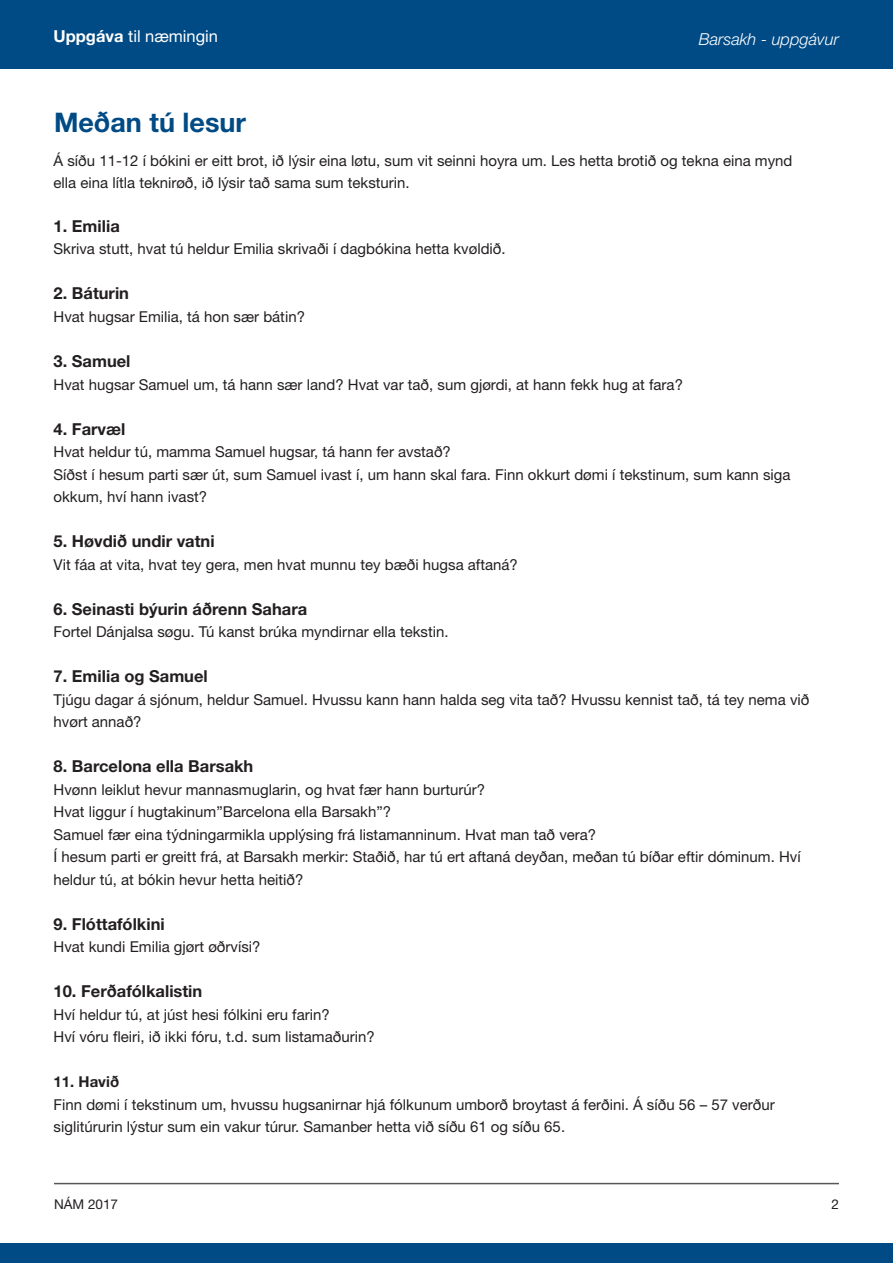
<style>
.page{position:relative;width:893px;height:1263px;background:#fff}
.page>*{position:absolute;margin:0;border:0;box-sizing:border-box;transform-origin:0 0}
.t1{font:700 27px "Helvetica Neue LT Std";color:#004b85}
.t2{font:700 16.5px "Helvetica Neue LT Std";color:#231f20}
.t3{font:16.5px "Helvetica Neue LT Std";color:#fff}
.t4{font:italic 300 16.5px "Helvetica Neue LT Std";color:#fff}
.t5{font:15px/22.5px "Helvetica Neue LT Std";color:#231f20}
.t6{font:700 15px "Helvetica Neue LT Std";color:#231f20}
.t7{font:13.5px "Helvetica Neue LT Std";color:#231f20}
.s1{font-weight:700}
</style>
<div class="page">
<div style="left:0;top:0;width:893px;height:68px;background:#004b85"></div>
<hr style="left:54px;top:1183px;width:785px;height:1px;background:#57585a">
<div style="left:0;top:1244px;width:893px;height:19px;background:#004b85"></div>
<p class="t3" style="left:54px;top:27px;width:166px"><span class="s1">Uppgáva</span> til næmingin</p>
<p class="t4" style="left:699px;top:29px;width:142px">Barsakh - uppgávur</p>
<h1 class="t1" style="left:54px;top:105px;width:193px">Meðan tú lesur</h1>
<p class="t5" style="left:54px;top:149px;width:740px">Á síðu 11-12 í bókini er eitt brot, ið lýsir eina løtu, sum vit seinni hoyra um. Les hetta brotið og tekna eina mynd ella eina lítla teknirøð, ið lýsir tað sama sum teksturin.</p>
<p class="t2" style="left:54px;top:216px;width:68px">1. Emilia</p>
<p class="t5" style="left:54px;top:238px;width:454px">Skriva stutt, hvat tú heldur Emilia skrivaði í dagbókina hetta kvøldið.</p>
<p class="t2" style="left:54px;top:283px;width:77px">2. Báturin</p>
<p class="t5" style="left:54px;top:305px;width:253px">Hvat hugsar Emilia, tá hon sær bátin?</p>
<p class="t2" style="left:54px;top:351px;width:78px">3. Samuel</p>
<p class="t5" style="left:54px;top:373px;width:631px">Hvat hugsar Samuel um, tá hann sær land? Hvat var tað, sum gjørdi, at hann fekk hug at fara?</p>
<p class="t2" style="left:54px;top:418px;width:73px">4. Farvæl</p>
<p class="t5" style="left:54px;top:440px;width:738px">Hvat heldur tú, mamma Samuel hugsar, tá hann fer avstað?<br>Síðst í hesum parti sær út, sum Samuel ivast í, um hann skal fara. Finn okkurt dømi í tekstinum, sum kann siga okkum, hví hann ivast?</p>
<p class="t2" style="left:54px;top:531px;width:163px">5. Høvdið undir vatni</p>
<p class="t5" style="left:54px;top:553px;width:466px">Vit fáa at vita, hvat tey gera, men hvat munnu tey bæði hugsa aftaná?</p>
<p class="t2" style="left:54px;top:598px;width:255px">6. Seinasti býurin áðrenn Sahara</p>
<p class="t5" style="left:54px;top:620px;width:397px">Fortel Dánjalsa søgu. Tú kanst brúka myndirnar ella tekstin.</p>
<p class="t2" style="left:54px;top:666px;width:156px">7. Emilia og Samuel</p>
<p class="t5" style="left:54px;top:688px;width:757px">Tjúgu dagar á sjónum, heldur Samuel. Hvussu kann hann halda seg vita tað? Hvussu kennist tað, tá tey nema við hvørt annað?</p>
<p class="t2" style="left:54px;top:756px;width:201px">8. Barcelona ella Barsakh</p>
<p class="t5" style="left:54px;top:778px;width:749px">Hvønn leiklut hevur mannasmuglarin, og hvat fær hann burturúr?<br>Hvat liggur í hugtakinum”Barcelona ella Barsakh”?<br>Samuel fær eina týdningarmikla upplýsing frá listamanninum. Hvat man tað vera?<br>Í hesum parti er greitt frá, at Barsakh merkir: Staðið, har tú ert aftaná deyðan, meðan tú bíðar eftir dóminum. Hví heldur tú, at bókin hevur hetta heitið?</p>
<p class="t2" style="left:54px;top:913px;width:113px">9. Flóttafólkini</p>
<p class="t5" style="left:54px;top:935px;width:208px">Hvat kundi Emilia gjørt øðrvísi?</p>
<p class="t2" style="left:54px;top:981px;width:150px">10. Ferðafólkalistin</p>
<p class="t5" style="left:54px;top:1003px;width:323px">Hví heldur tú, at júst hesi fólkini eru farin?<br>Hví vóru fleiri, ið ikki fóru, t.d. sum listamaðurin?</p>
<p class="t6" style="left:54px;top:1072px;width:67px">11. Havið</p>
<p class="t5" style="left:54px;top:1093px;width:723px">Finn dømi í tekstinum um, hvussu hugsanirnar hjá fólkunum umborð broytast á ferðini. Á síðu 56 – 57 verður siglitúrurin lýstur sum ein vakur túrur. Samanber hetta við síðu 61 og síðu 65.</p>
<p class="t7" style="left:54px;top:1196px;width:66px">NÁM 2017</p>
<p class="t7" style="left:831px;top:1196px;width:9px">2</p>
</div>
